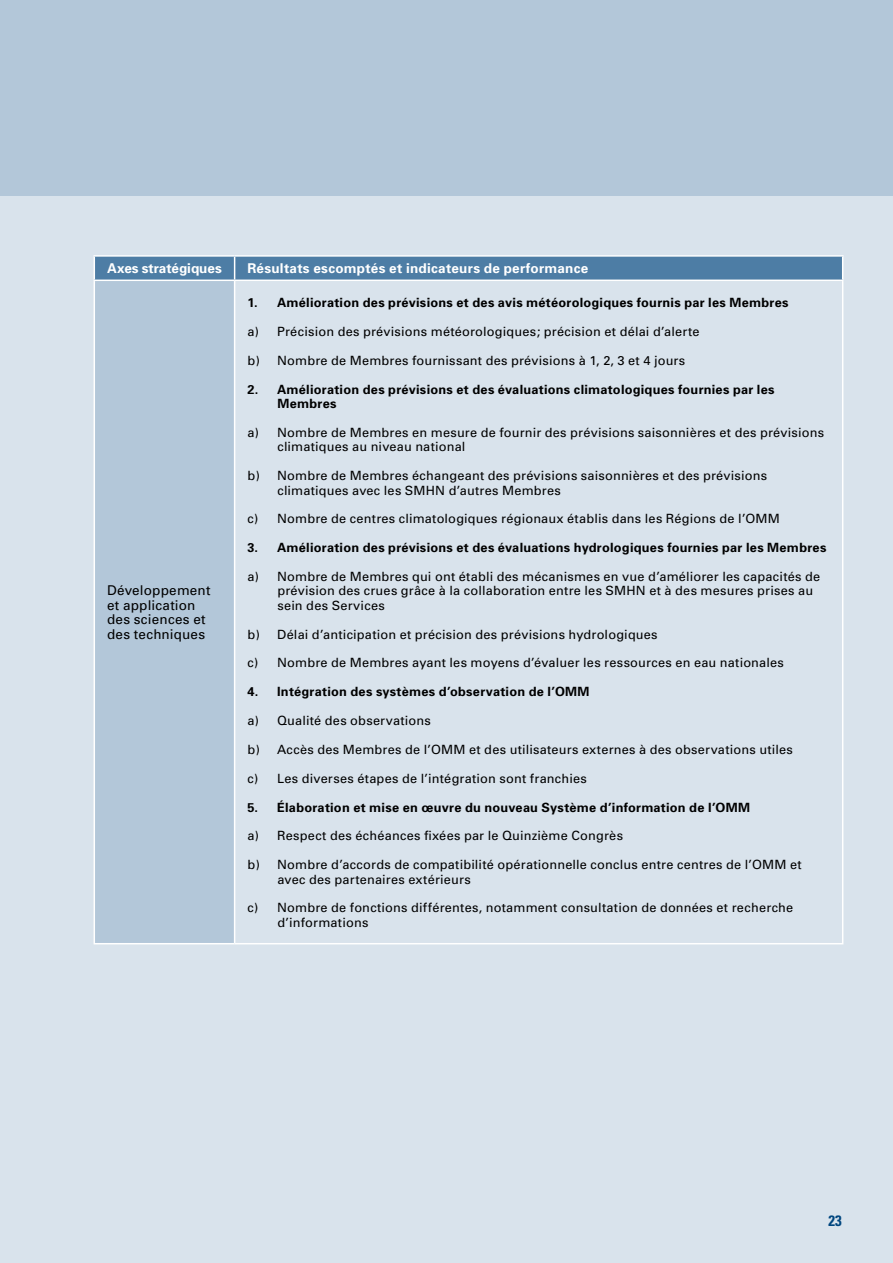
<style>
.page{position:relative;width:893px;height:1263px;background:#fff}
.page>*{position:absolute;margin:0;border:0;box-sizing:border-box;transform-origin:0 0}
.t1{font:700 condensed 15px "Univers";color:#00467f}
.t2{font:700 13.5px "Univers";letter-spacing:.02em;color:#fff}
.t3{font:13.5px/14.4px "Univers";letter-spacing:.015em;color:#000}
.t4{font:12.75px/14.4px "Univers";letter-spacing:.015em;color:#000}
.t5{font:700 12.75px/14.4px "Univers";letter-spacing:.02em;color:#000}
</style>
<div class="page">
<div style="left:0;top:196px;width:893px;height:1067px;background:#d9e3ec"></div>
<div style="left:0;top:0;width:893px;height:196px;background:#b3c7d9"></div>
<div style="left:94px;top:280px;width:141px;height:664px;background:#b3c7d9"></div>
<hr style="left:94px;top:255px;width:141px;height:2px;background:#fff">
<hr style="left:235px;top:255px;width:608px;height:2px;background:#fff">
<svg style="left:94px;top:256px;width:749px;height:24px;background:#5583a9"></svg>
<hr style="left:94px;top:280px;width:141px;height:1px;background:#fff">
<hr style="left:94px;top:281px;width:1px;height:662px;background:#fff">
<hr style="left:235px;top:280px;width:608px;height:1px;background:#fff">
<hr style="left:234px;top:281px;width:1px;height:662px;background:#fff">
<hr style="left:842px;top:281px;width:1px;height:662px;background:#fff">
<hr style="left:94px;top:943px;width:141px;height:1px;background:#fff">
<hr style="left:235px;top:943px;width:608px;height:1px;background:#fff">
<p class="t2" style="left:107px;top:260px;width:116px">Axes stratégiques</p>
<p class="t2" style="left:247px;top:260px;width:342px">Résultats escomptés et indicateurs de performance</p>
<p class="t3" style="left:107px;top:584px;width:105px">Développement et application des sciences et des techniques</p>
<p class="t5" style="left:247px;top:296px;width:543px">1. Amélioration des prévisions et des avis météorologiques fournis par les Membres</p>
<p class="t4" style="left:247px;top:325px;width:454px">a) Précision des prévisions météorologiques; précision et délai d’alerte</p>
<p class="t4" style="left:247px;top:353px;width:439px">b) Nombre de Membres fournissant des prévisions à 1, 2, 3 et 4 jours</p>
<p class="t5" style="left:277px;top:382px;width:499px;text-indent:-30px">2. Amélioration des prévisions et des évaluations climatologiques fournies par les<br>Membres</p>
<p class="t4" style="left:277px;top:425px;width:548px;text-indent:-30px">a) Nombre de Membres en mesure de fournir des prévisions saisonnières et des prévisions climatiques au niveau national</p>
<p class="t4" style="left:277px;top:469px;width:491px;text-indent:-30px">b) Nombre de Membres échangeant des prévisions saisonnières et des prévisions climatiques avec les SMHN d’autres Membres</p>
<p class="t4" style="left:247px;top:512px;width:534px">c) Nombre de centres climatologiques régionaux établis dans les Régions de l’OMM</p>
<p class="t5" style="left:247px;top:540px;width:580px">3. Amélioration des prévisions et des évaluations hydrologiques fournies par les Membres</p>
<p class="t4" style="left:277px;top:569px;width:544px;text-indent:-30px">a) Nombre de Membres qui ont établi des mécanismes en vue d’améliorer les capacités de prévision des crues grâce à la collaboration entre les SMHN et à des mesures prises au sein des Services</p>
<p class="t4" style="left:247px;top:627px;width:412px">b) Délai d’anticipation et précision des prévisions hydrologiques</p>
<p class="t4" style="left:247px;top:656px;width:538px">c) Nombre de Membres ayant les moyens d’évaluer les ressources en eau nationales</p>
<p class="t5" style="left:247px;top:684px;width:344px">4. Intégration des systèmes d’observation de l’OMM</p>
<p class="t4" style="left:247px;top:713px;width:185px">a) Qualité des observations</p>
<p class="t4" style="left:247px;top:742px;width:547px">b) Accès des Membres de l’OMM et des utilisateurs externes à des observations utiles</p>
<p class="t4" style="left:247px;top:771px;width:341px">c) Les diverses étapes de l’intégration sont franchies</p>
<p class="t5" style="left:247px;top:800px;width:504px">5. Élaboration et mise en œuvre du nouveau Système d’information de l’OMM</p>
<p class="t4" style="left:247px;top:829px;width:377px">a) Respect des échéances fixées par le Quinzième Congrès</p>
<p class="t4" style="left:277px;top:857px;width:526px;text-indent:-30px">b) Nombre d’accords de compatibilité opérationnelle conclus entre centres de l’OMM et avec des partenaires extérieurs</p>
<p class="t4" style="left:277px;top:901px;width:517px;text-indent:-30px">c) Nombre de fonctions différentes, notamment consultation de données et recherche d’informations</p>
<p class="t1" style="left:829px;top:1211px;width:14px">23</p>
</div>
